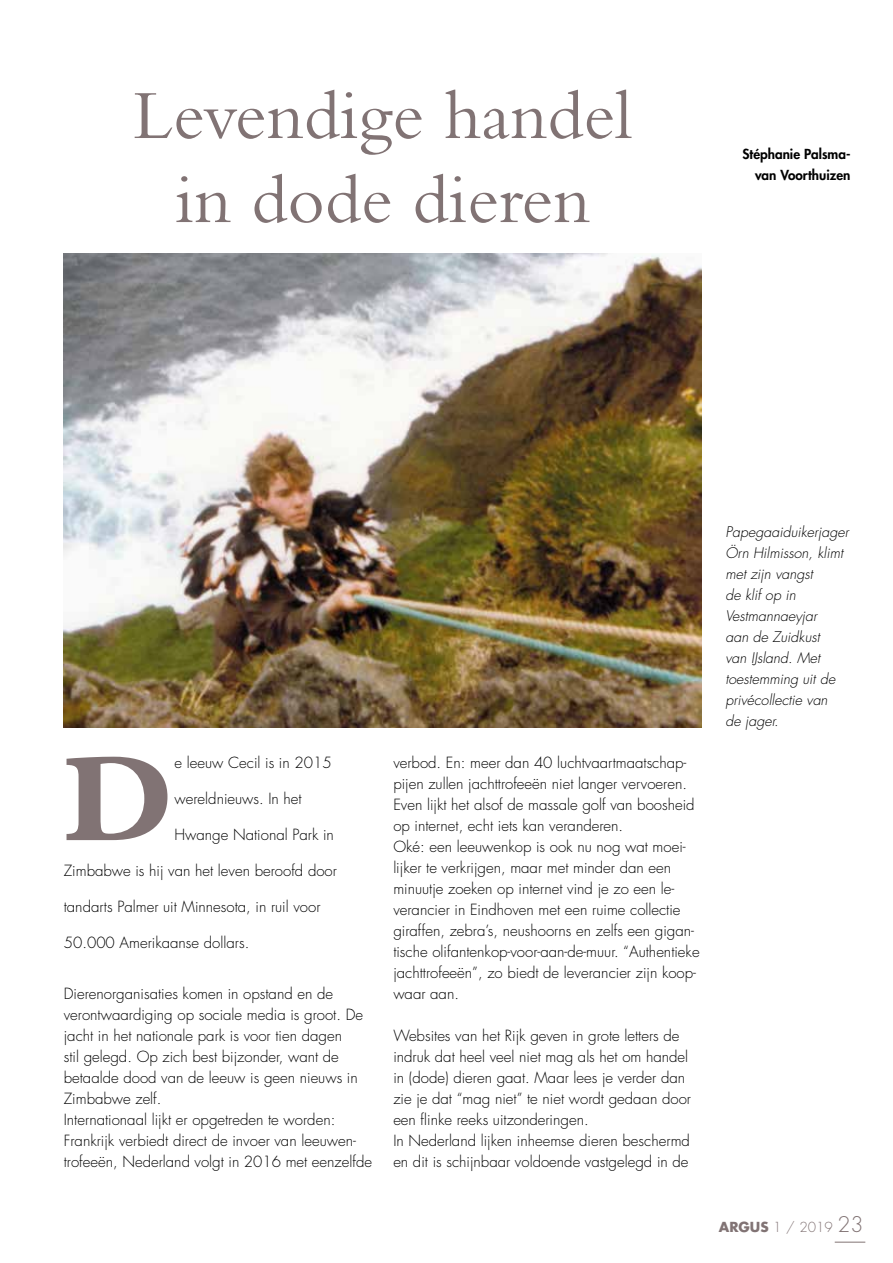
<style>
.page{position:relative;width:893px;height:1263px;background:#fff}
.page>*{position:absolute;margin:0;border:0;box-sizing:border-box;transform-origin:0 0}
.t1{font:800 130.8px "Bembo";color:#817374}
.t2{font:72px/84px "Bembo";color:#817374;text-align:center}
.t3{font:300 15px/21px "Futura Std";color:#000}
.t4{font:italic 300 14.25px/21px "Futura Std";color:#000}
.t5{font:800 13.5px/21px "Futura Std";color:#000;text-align:right}
.t6{font:300 13.5px "Futura Std";color:#817374}
.s1{font-weight:700}
.s2{font-size:21px}
</style>
<div class="page">
<hr style="left:835px;top:1242px;width:30px;height:1px;background:#817374">
<img style="left:64px;top:254px;width:638px;height:474px">
<h2 class="t2" style="left:133px;top:72px;width:500px">Levendige handel in dode dieren</h2>
<p class="t5" style="left:742px;top:144px;width:109px">Stéphanie Palsma&shy;van Voorthuizen</p>
<h1 class="t1" style="left:64px;top:725px;width:112px">D</h1>
<p class="t3" style="left:175px;top:752px;width:159px">e leeuw Cecil is in 2015</p>
<p class="t3" style="left:175px;top:788px;width:129px">wereldnieuws. In het</p>
<p class="t3" style="left:175px;top:824px;width:161px">Hwange National Park in</p>
<p class="t3" style="left:64px;top:860px;width:275px">Zimbabwe is hij van het leven beroofd door</p>
<p class="t3" style="left:64px;top:896px;width:258px">tandarts Palmer uit Minnesota, in ruil voor</p>
<p class="t3" style="left:64px;top:932px;width:187px">50.000 Amerikaanse dollars.</p>
<p class="t3" style="left:64px;top:983px;width:310px">Dierenorganisaties komen in opstand en de verontwaardiging op sociale media is groot. De jacht in het nationale park is voor tien dagen<br>stil gelegd. Op zich best bijzonder, want de betaalde dood van de leeuw is geen nieuws in Zimbabwe zelf.<br>Internationaal lijkt er opgetreden te worden:<br>Frankrijk verbiedt direct de invoer van leeuwen&shy;trofeeën, Nederland volgt in 2016 met eenzelfde</p>
<p class="t3" style="left:393px;top:752px;width:308px">verbod. En: meer dan 40 luchtvaartmaatschap&shy;pijen zullen jachttrofeeën niet langer vervoeren.<br>Even lijkt het alsof de massale golf van boosheid op internet, echt iets kan veranderen.<br>Oké: een leeuwenkop is ook nu nog wat moei&shy;lijker te verkrijgen, maar met minder dan een minuutje zoeken op internet vind je zo een le&shy;verancier in Eindhoven met een ruime collectie giraffen, zebra’s, neushoorns en zelfs een gigan&shy;tische olifantenkop-voor-aan-de-muur. “Authentieke jachttrofeeën”, zo biedt de leverancier zijn koop&shy;waar aan.</p>
<p class="t3" style="left:393px;top:1025px;width:299px">Websites van het Rijk geven in grote letters de indruk dat heel veel niet mag als het om handel in (dode) dieren gaat. Maar lees je verder dan zie je dat “mag niet” te niet wordt gedaan door een flinke reeks uitzonderingen.<br>In Nederland lijken inheemse dieren beschermd en dit is schijnbaar voldoende vastgelegd in de</p>
<p class="t4" style="left:725px;top:522px;width:125px">Papegaaiduikerjager<br>Örn Hilmisson, klimt met zijn vangst<br>de klif op in<br>Vestmannaeyjar<br>aan de Zuidkust<br>van IJsland. Met toestemming uit de privécollectie van<br>de jager.</p>
<p class="t6" style="left:719px;top:1219px;width:146px"><span class="s1">ARGUS</span> 1 / 2019 <span class="s2">23</span></p>
</div>
